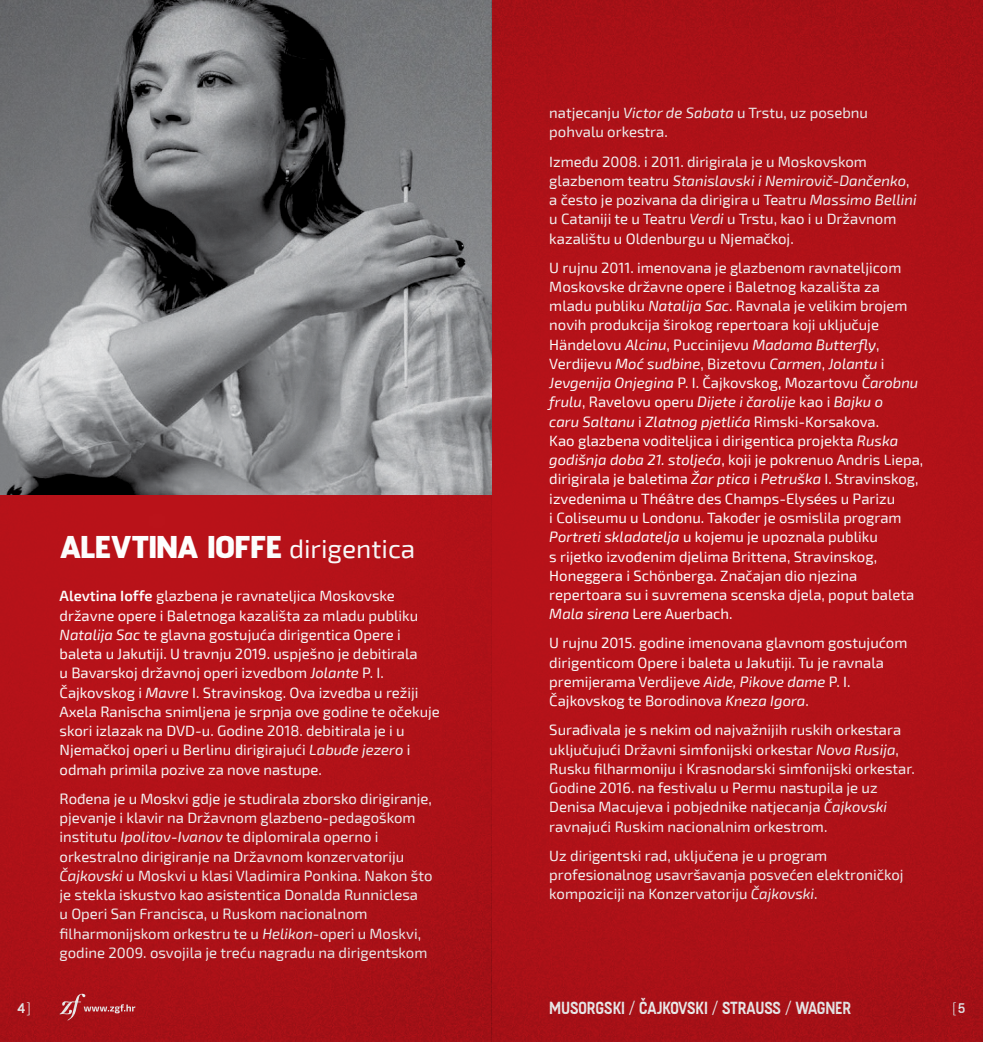
<style>
.page{position:relative;width:983px;height:1042px;background:#fff}
.page>*{position:absolute;margin:0;border:0;box-sizing:border-box;transform-origin:0 0}
.t1{font:700 31.5px "Fuji";letter-spacing:-.01em;color:#fff}
.t2{font:17.5px "Fuji";letter-spacing:-.03em;color:#fff;scale:.9 1}
.t3{font:14.88px/19.2px "Exo 2";color:#fff}
.t4{font:300 14px "Fuji";color:#fff}
.t5{font:300 14px "Exo 2";color:#fff}
.s1{font-family:"Exo 2";font-weight:400;font-size:26.25px}
.s2{font-weight:600}
.s3{font-style:italic}
.s4{font-family:"Exo 2"}
.s5{font-family:"Fuji"}
</style>
<div class="page">
<img style="left:0;top:0;width:982px;height:1042px">
<h1 class="t1" style="left:60px;top:528px;width:357px">ALEVTINA IOFFE <span class="s1">dirigentica</span></h1>
<p class="t3" style="left:60px;top:587px;width:382px"><span class="s2">Alevtina Ioffe</span> glazbena je ravnateljica Moskovske državne opere i Baletnoga kazališta za mladu publiku <span class="s3">Natalija Sac</span> te glavna gostujuća dirigentica Opere i baleta u Jakutiji. U travnju 2019. uspješno je debitirala<br>u Bavarskoj državnoj operi izvedbom <span class="s3">Jolante</span> P. I.<br>Čajkovskog i <span class="s3">Mavre</span> I. Stravinskog. Ova izvedba u režiji Axela Ranischa snimljena je srpnja ove godine te očekuje skori izlazak na DVD-u. Godine 2018. debitirala je i u Njemačkoj operi u Berlinu dirigirajući <span class="s3">Labuđe jezero</span> i odmah primila pozive za nove nastupe.</p>
<p class="t3" style="left:60px;top:789px;width:374px">Rođena je u Moskvi gdje je studirala zborsko dirigiranje, pjevanje i klavir na Državnom glazbeno-pedagoškom institutu <span class="s3">Ipolitov-Ivanov</span> te diplomirala operno i orkestralno dirigiranje na Državnom konzervatoriju <span class="s3">Čajkovski</span> u Moskvi u klasi Vladimira Ponkina. Nakon što je stekla iskustvo kao asistentica Donalda Runniclesa<br>u Operi San Francisca, u Ruskom nacionalnom filharmonijskom orkestru te u <span class="s3">Helikon</span>-operi u Moskvi, godine 2009. osvojila je treću nagradu na dirigentskom</p>
<p class="t3" style="left:549px;top:104px;width:320px">natjecanju <span class="s3">Victor de Sabata</span> u Trstu, uz posebnu pohvalu orkestra.</p>
<p class="t3" style="left:549px;top:152px;width:369px">Između 2008. i 2011. dirigirala je u Moskovskom glazbenom teatru <span class="s3">Stanislavski i Nemirovič-Dančenko</span>, a često je pozivana da dirigira u Teatru <span class="s3">Massimo Bellini </span>u Cataniji te u Teatru <span class="s3">Verdi</span> u Trstu, kao i u Državnom kazalištu u Oldenburgu u Njemačkoj.</p>
<p class="t3" style="left:549px;top:258px;width:375px">U rujnu 2011. imenovana je glazbenom ravnateljicom Moskovske državne opere i Baletnog kazališta za mladu publiku <span class="s3">Natalija Sac</span>. Ravnala je velikim brojem novih produkcija širokog repertoara koji uključuje Händelovu <span class="s3">Alcinu</span>, Puccinijevu <span class="s3">Madama Butterfly</span>, Verdijevu <span class="s3">Moć sudbine</span>, Bizetovu <span class="s3">Carmen</span>, <span class="s3">Jolantu</span> i <span class="s3">Jevgenija Onjegina</span> P. I. Čajkovskog, Mozartovu <span class="s3">Čarobnu frulu</span>, Ravelovu operu <span class="s3">Dijete i čarolije</span> kao i <span class="s3">Bajku o<br>caru Saltanu</span> i <span class="s3">Zlatnog pjetlića</span> Rimski-Korsakova.<br>Kao glazbena voditeljica i dirigentica projekta <span class="s3">Ruska godišnja doba 21. stoljeća</span>, koji je pokrenuo Andris Liepa, dirigirala je baletima <span class="s3">Žar ptica</span> i <span class="s3">Petruška</span> I. Stravinskog, izvedenima u Théâtre des Champs-Elysées u Parizu<br>i Coliseumu u Londonu. Također je osmislila program <span class="s3">Portreti skladatelja</span> u kojemu je upoznala publiku<br>s rijetko izvođenim djelima Brittena, Stravinskog, Honeggera i Schönberga. Značajan dio njezina repertoara su i suvremena scenska djela, poput baleta <span class="s3">Mala sirena</span> Lere Auerbach.</p>
<p class="t3" style="left:549px;top:634px;width:359px">U rujnu 2015. godine imenovana glavnom gostujućom dirigenticom Opere i baleta u Jakutiji. Tu je ravnala premijerama Verdijeve <span class="s3">Aide, Pikove dame</span> P. I.<br>Čajkovskog te Borodinova <span class="s3">Kneza Igora</span>.</p>
<p class="t3" style="left:549px;top:721px;width:367px">Surađivala je s nekim od najvažnijih ruskih orkestara uključujući Državni simfonijski orkestar <span class="s3">Nova Rusija</span>, Rusku filharmoniju i Krasnodarski simfonijski orkestar.<br>Godine 2016. na festivalu u Permu nastupila je uz Denisa Macujeva i pobjednike natjecanja <span class="s3">Čajkovski </span>ravnajući Ruskim nacionalnim orkestrom.</p>
<p class="t3" style="left:549px;top:846px;width:356px">Uz dirigentski rad, uključena je u program profesionalnog usavršavanja posvećen elektroničkoj kompoziciji na Konzervatoriju <span class="s3">Čajkovski</span>.</p>
<p class="t2" style="left:549px;top:997px;width:337px">MUSORGSKI / ČAJKOVSKI / STRAUSS / WAGNER</p>
<p class="t4" style="left:17px;top:999px;width:16px">4<span class="s4">]</span></p>
<p class="t5" style="left:951px;top:1000px;width:15px">[<span class="s5">5</span></p>
</div>
